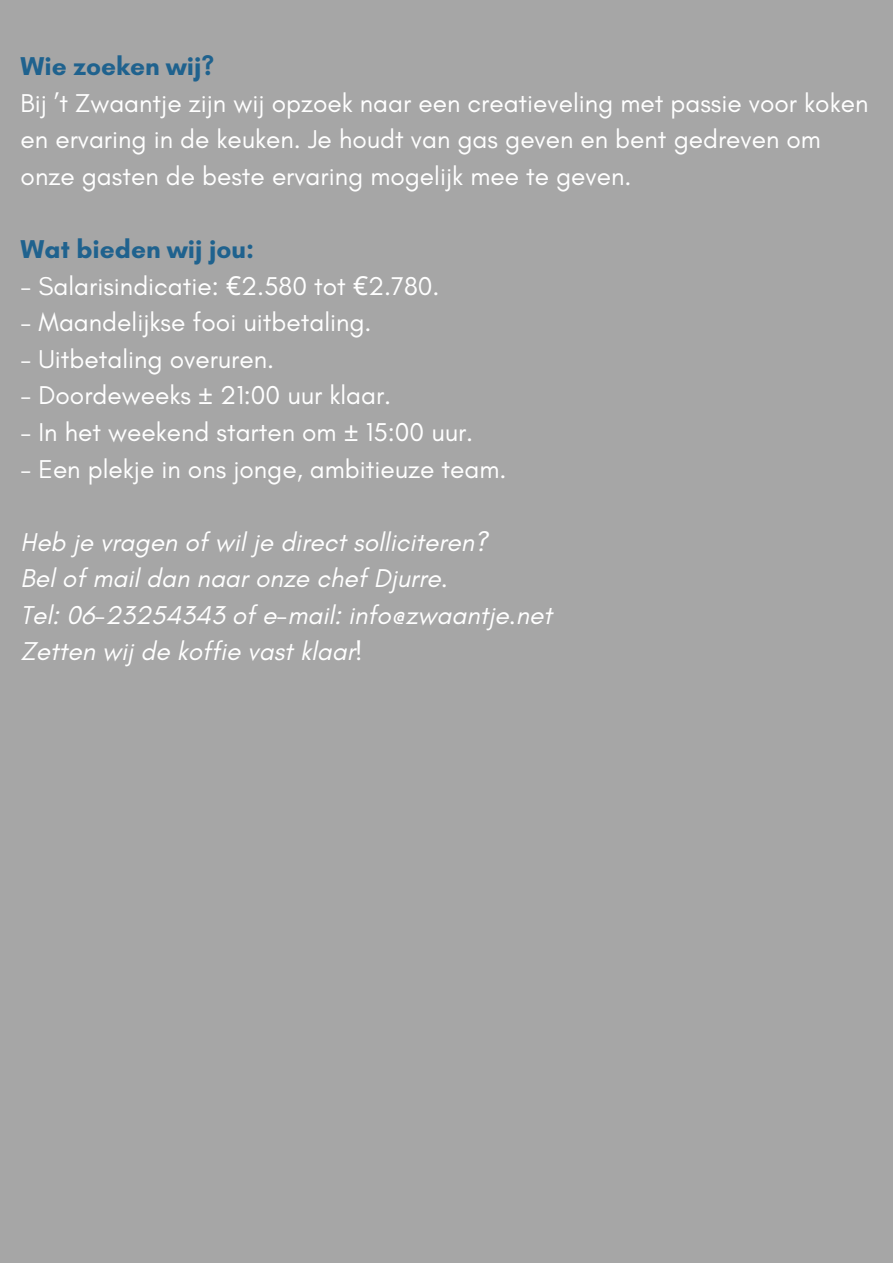
<style>
.page{position:relative;width:893px;height:1263px;background:#a6a6a6}
.page>*{position:absolute;margin:0;border:0;box-sizing:border-box;transform-origin:0 0}
.t1{font:26.25px/36.6px "Glacial Indifference";color:#fff}
.t2{font:italic 26.25px "Glacial Indifference";color:#fff}
.t3{font:700 26.25px "Glacial Indifference";color:#1f628e}
.s1{font-family:"Noto Sans"}
</style>
<div class="page">
<p class="t3" style="left:21px;top:50px;width:195px">Wie zoeken wij?</p>
<p class="t1" style="left:21px;top:84px;width:849px">Bij ’t Zwaantje zijn wij opzoek naar een creatieveling met passie voor koken en ervaring in de keuken. Je houdt van gas geven en bent gedreven om onze gasten de beste ervaring mogelijk mee te geven.</p>
<p class="t3" style="left:21px;top:233px;width:235px">Wat bieden wij jou:</p>
<p class="t1" style="left:21px;top:267px;width:420px">- Salarisindicatie: <span class="s1">€</span>2.580 tot <span class="s1">€</span>2.780.</p>
<p class="t1" style="left:21px;top:304px;width:352px">- Maandelijkse fooi uitbetaling.</p>
<p class="t1" style="left:21px;top:340px;width:255px">- Uitbetaling overuren.</p>
<p class="t1" style="left:21px;top:377px;width:372px">- Doordeweeks <span class="s1">±</span> 21:00 uur klaar.</p>
<p class="t1" style="left:21px;top:413px;width:454px">- In het weekend starten om <span class="s1">±</span> 15:00 uur.</p>
<p class="t1" style="left:21px;top:450px;width:487px">- Een plekje in ons jonge, ambitieuze team.</p>
<p class="t2" style="left:21px;top:526px;width:468px">Heb je vragen of wil je direct solliciteren?</p>
<p class="t2" style="left:21px;top:562px;width:429px">Bel of mail dan naar onze chef Djurre.</p>
<p class="t2" style="left:21px;top:599px;width:533px">Tel: 06-23254343 of e-mail: info@zwaantje.net</p>
<p class="t2" style="left:21px;top:635px;width:344px">Zetten wij de koffie vast klaar!</p>
</div>
